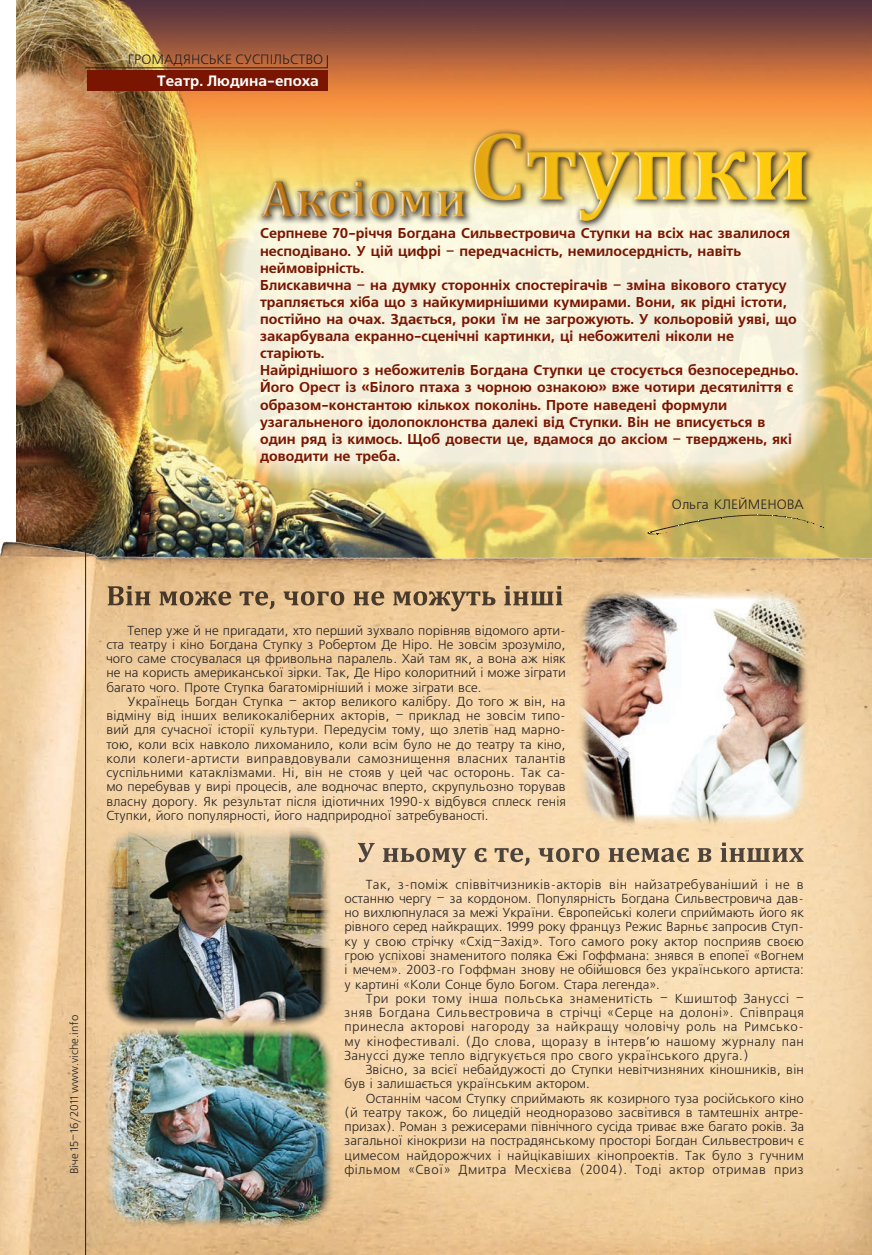
<style>
.page{position:relative;width:872px;height:1255px;background:#fff}
.page>*{position:absolute;margin:0;border:0;box-sizing:border-box;transform-origin:0 0}
.rubrica_left{font:700 15px "Free Set C";color:#fff}
.vrez{font:700 14.25px/17.1px "Free Set C";color:#791500}
.rubrica_right{font:13.5px "Free Set C";color:#231f20}
.author{font:13.5px "Free Set C";color:#231f20}
.text_freeset{font:13.05px/14.2px "Free Set C";color:#231f20;text-align:justify}
.text_freeset_Plotno{font:13.05px/14.2px "Free Set C";letter-spacing:.03em;color:#231f20;text-align:justify}
.t1{font:11.25px "Free Set C";color:#231f20}
</style>
<div class="page">
<img style="left:16px;top:0;width:856px;height:541px">
<img style="left:0;top:541px;width:872px;height:713px">
<div style="left:214px;top:179px;width:618px;height:313px;background:#fff;opacity:.59"></div>
<svg style="left:224px;top:189px;width:599px;height:293px;background:#f5efd8"></svg>
<svg style="left:108px;top:586px;width:454px;height:25px;background:#c0a077"></svg>
<svg style="left:358px;top:842px;width:445px;height:26px;background:#cfb695"></svg>
<div style="left:261px;top:180px;width:206px;height:37px;background:#231f20;opacity:.75"></div>
<div style="left:469px;top:128px;width:345px;height:101px;background:#231f20;opacity:.86"></div>
<div style="left:472px;top:131px;width:318px;height:90px;background:#fff;opacity:.75"></div>
<div style="left:480px;top:131px;width:328px;height:90px;background:#231f20;opacity:.75"></div>
<img style="left:577px;top:587px;width:232px;height:239px">
<img style="left:103px;top:826px;width:230px;height:198px">
<img style="left:103px;top:1024px;width:232px;height:205px">
<hr style="left:85px;top:544px;width:1px;height:710px;background:#231f20">
<svg style="left:647px;top:514px;width:176px;height:21px;background:#bea958"></svg>
<img style="left:84px;top:55px;width:378px;height:500px">
<p class="rubrica_right" style="left:128px;top:52px;width:197px">ГРОМАДЯНСЬКЕ СУСПІЛЬСТВО</p>
<p class="rubrica_left" style="left:157px;top:72px;width:163px">Театр. Людина-епоха</p>
<p class="vrez" style="left:260px;top:225px;width:532px">Серпневе 70-річчя Богдана Сильвестровича Ступки на всіх нас звалилося несподівано. У цій цифрі – передчасність, немилосердність, навіть неймовірність.</p>
<p class="vrez" style="left:260px;top:277px;width:538px">Блискавична – на думку сторонніх спостерігачів – зміна вікового статусу трапляється хіба що з найкумирнішими кумирами. Вони, як рідні істоти, постійно на очах. Здається, роки їм не загрожують. У кольоровій уяві, що закарбувала екранно-сценічні картинки, ці небожителі ніколи не старіють.</p>
<p class="vrez" style="left:260px;top:362px;width:540px">Найріднішого з небожителів Богдана Ступки це стосується безпосередньо.<br>Його Орест із «Білого птаха з чорною ознакою» вже чотири десятиліття є образом-константою кількох поколінь. Проте наведені формули узагальненого ідолопоклонства далекі від Ступки. Він не вписується в один ряд із кимось. Щоб довести це, вдамося до аксіом – тверджень, які доводити не треба.</p>
<p class="author" style="left:672px;top:497px;width:133px">Ольга КЛЕЙМЕНОВА</p>
<p class="t1" style="left:68px;top:1174px;width:161px;rotate:-90deg">Віче 15–16/2011 www.viche.info</p>
<p class="text_freeset" style="left:106px;top:623px;width:461px;text-indent:21px">Тепер уже й не пригадати, хто перший зухвало порівняв відомого арти&shy;ста театру і кіно Богдана Ступку з Робертом Де Ніро. Не зовсім зрозуміло, чого саме стосувалася ця фривольна паралель. Хай там як, а вона аж ніяк не на користь американської зірки. Так, Де Ніро колоритний і може зіграти багато чого. Проте Ступка багатомірніший і може зіграти все.</p>
<p class="text_freeset" style="left:106px;top:695px;width:461px;text-indent:21px">Українець Богдан Ступка – актор великого калібру. До того ж він, на відміну від інших великокаліберних акторів, – приклад не зовсім типо&shy;вий для сучасної історії культури. Передусім тому, що злетів над марно&shy;тою, коли всіх навколо лихоманило, коли всім було не до театру та кіно, коли колеги-артисти виправдовували самознищення власних талантів суспільними катаклізмами. Ні, він не стояв у цей час осторонь. Так са&shy;мо перебував у вирі процесів, але водночас вперто, скрупульозно торував власну дорогу. Як результат після ідіотичних 1990-х відбувся сплеск генія Ступки, його популярності, його надприродної затребуваності.</p>
<p class="text_freeset" style="left:344px;top:877px;width:461px;text-indent:21px">Так, з-поміж співвітчизників-акторів він найзатребуваніший і не в останню чергу – за кордоном. Популярність Богдана Сильвестровича дав&shy;но вихлюпнулася за межі України. Європейські колеги сприймають його як рівного серед найкращих. 1999 року француз Режис Варньє запросив Ступ&shy;ку у свою стрічку «Схід–Захід». Того самого року актор посприяв своєю грою успіхові знаменитого поляка Єжі Гоффмана: знявся в епопеї «Вогнем і мечем». 2003-го Гоффман знову не обійшовся без українського артиста: у картині «Коли Сонце було Богом. Стара легенда».</p>
<p class="text_freeset" style="left:344px;top:991px;width:461px;text-indent:21px">Три роки тому інша польська знаменитість – Кшиштоф Зануссі – зняв Богдана Сильвестровича в стрічці «Серце на долоні». Співпраця принесла акторові нагороду за найкращу чоловічу роль на Римсько&shy;му кінофестивалі. (До слова, щоразу в інтерв’ю нашому журналу пан Зануссі дуже тепло відгукується про свого українського друга.)</p>
<p class="text_freeset" style="left:344px;top:1062px;width:461px;text-indent:21px">Звісно, за всієї небайдужості до Ступки невітчизняних кіношників, він був і залишається українським актором.</p>
<p class="text_freeset_Plotno" style="left:344px;top:1091px;width:461px;text-indent:21px">Останнім часом Ступку сприймають як козирного туза російського кіно (й театру також, бо лицедій неодноразово засвітився в тамтешніх антре&shy;призах). Роман з режисерами північного сусіда триває вже багато років. За загальної кінокризи на пострадянському просторі Богдан Сильвестрович є цимесом найдорожчих і найцікавіших кінопроектів. Так було з гучним</p>
<p class="text_freeset_Plotno" style="left:344px;top:1162px;width:461px">фільмом «Свої» Дмитра Месхієва (2004). Тоді актор отримав приз</p>
</div>
